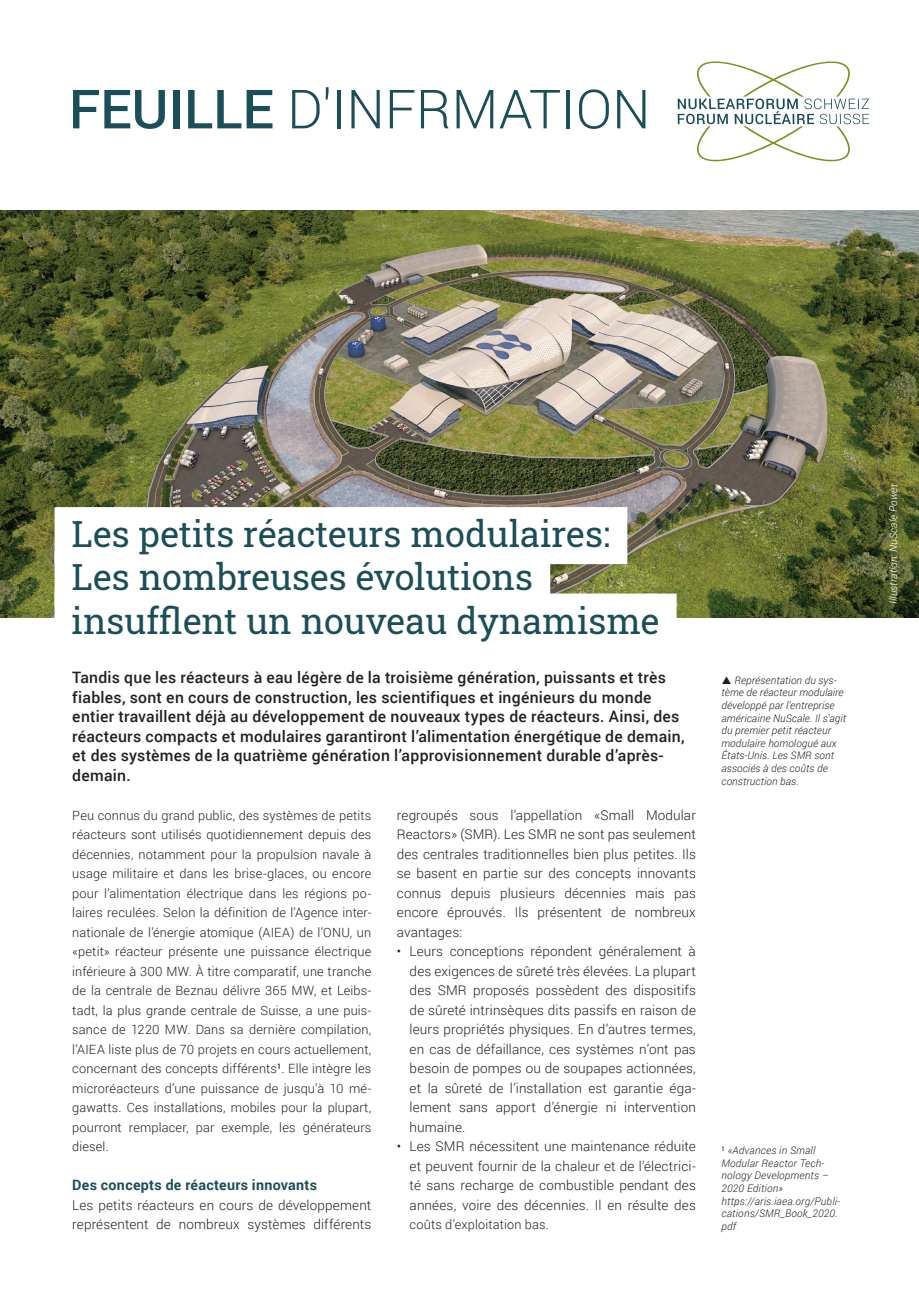
<style>
.page{position:relative;width:919px;height:1289px;background:#fff}
.page>*{position:absolute;margin:0;border:0;box-sizing:border-box;transform-origin:0 0}
.t1{font:300 54px "Roboto";color:#1a4e59}
.t2{font:36px/43.2px "Roboto Slab";color:#1a4e59}
.t3{font:500 15.75px/19.5px "Roboto";letter-spacing:.015em;color:#231f20}
.t4{font:700 14.25px "Roboto";letter-spacing:.02em;color:#1a4e59}
.t5{font:300 13.5px/19.5px "Roboto";letter-spacing:.01em;color:#231f20;text-align:justify}
.t6{font:300 12.75px/19.5px "Roboto";letter-spacing:.01em;color:#231f20;text-align:justify}
.t7{font:italic 300 10.5px/12.6px "Roboto";letter-spacing:.01em;color:#231f20}
.t8{font:italic 300 10.5px "Roboto";letter-spacing:.01em;color:#fff}
.s1{font-weight:500}
.s2{font-family:"Roboto Slab";font-style:normal;font-size:9.75px}
</style>
<div class="page">
<svg style="left:677px;top:61px;width:192px;height:101px"></svg>
<img style="left:0;top:210px;width:918px;height:407px">
<div style="left:55px;top:507px;width:572px;height:57px;background:#fff"></div>
<div style="left:55px;top:550px;width:495px;height:57px;background:#fff"></div>
<div style="left:55px;top:593px;width:621px;height:57px;background:#fff"></div>
<h1 class="t1" style="left:69px;top:72px;width:583px"><span class="s1">FEUILLE</span> D'INFRMATION</h1>
<h2 class="t2" style="left:72px;top:511px;width:589px">Les petits réacteurs modulaires:<br>Les nombreuses évolutions insufflent un nouveau dynamisme</h2>
<p class="t3" style="left:72px;top:667px;width:614px">Tandis que les réacteurs à eau légère de la troisième génération, puissants et très fiables, sont en cours de construction, les scientifiques et ingénieurs du monde entier travaillent déjà au développement de nouveaux types de réacteurs. Ainsi, des réacteurs compacts et modulaires garantiront l’alimentation énergétique de demain, et des systèmes de la quatrième génération l’approvisionnement durable d’après&shy;demain.</p>
<p class="t5" style="left:397px;top:804px;width:300px">regroupés sous l’appellation «Small Modular Reactors» (SMR). Les SMR ne sont pas seulement des centrales traditionnelles bien plus petites. Ils se basent en partie sur des concepts innovants connus depuis plusieurs décennies mais pas encore éprouvés. Ils présentent de nombreux avantages:</p>
<p class="t5" style="left:409px;top:941px;width:288px;text-indent:-13px">• Leurs conceptions répondent généralement à des exigences de sûreté très élevées. La plupart des SMR proposés possèdent des dispositifs de sûreté intrinsèques dits passifs en raison de leurs propriétés physiques. En d’autres termes, en cas de défaillance, ces systèmes n’ont pas besoin de pompes ou de soupapes actionnées, et la sûreté de l’installation est garantie éga&shy;lement sans apport d’énergie ni intervention humaine.</p>
<p class="t5" style="left:409px;top:1136px;width:288px;text-indent:-13px">• Les SMR nécessitent une maintenance réduite et peuvent fournir de la chaleur et de l’électrici&shy;té sans recharge de combustible pendant des années, voire des décennies. Il en résulte des</p>
<p class="t6" style="left:409px;top:1214px;width:141px">coûts d’exploitation bas.</p>
<p class="t6" style="left:72px;top:805px;width:300px">Peu connus du grand public, des systèmes de petits réacteurs sont utilisés quotidiennement depuis des décennies, notamment pour la propulsion navale à usage militaire et dans les brise-glaces, ou encore pour l’alimentation électrique dans les régions po&shy;laires reculées. Selon la définition de l’Agence inter&shy;nationale de l’énergie atomique (AIEA) de l’ONU, un «petit» réacteur présente une puissance électrique inférieure à 300 MW. À titre comparatif, une tranche de la centrale de Beznau délivre 365 MW, et Leibs&shy;tadt, la plus grande centrale de Suisse, a une puis&shy;sance de 1220 MW. Dans sa dernière compilation, l’AIEA liste plus de 70 projets en cours actuellement, concernant des concepts différents<sup>1</sup>. Elle intègre les microréacteurs d’une puissance de jusqu’à 10 mé&shy;gawatts. Ces installations, mobiles pour la plupart, pourront remplacer, par exemple, les générateurs diesel.</p>
<p class="t4" style="left:72px;top:1175px;width:246px">Des concepts de réacteurs innovants</p>
<p class="t5" style="left:72px;top:1194px;width:300px">Les petits réacteurs en cours de développement représentent de nombreux systèmes différents</p>
<p class="t7" style="left:721px;top:673px;width:126px;text-indent:13px">Représentation du sys&shy;tème de réacteur modulaire développé par l’entreprise américaine NuScale. Il s'agit du premier petit réacteur modulaire homologué aux<br>États-Unis. Les SMR sont associés à des coûts de construction bas.</p>
<p class="t7" style="left:721px;top:1143px;width:120px"><sup>1</sup> «Advances in Small<br>Modular Reactor Tech&shy;nology Developments –<br>2020 Edition» https://aris.iaea.org/Publi&shy;cations/SMR_Book_2020. pdf</p>
<p class="t8" style="left:886px;top:604px;width:122px;rotate:-90deg">Illustration: NuScale Powe<span class="s2">r</span></p>
</div>
